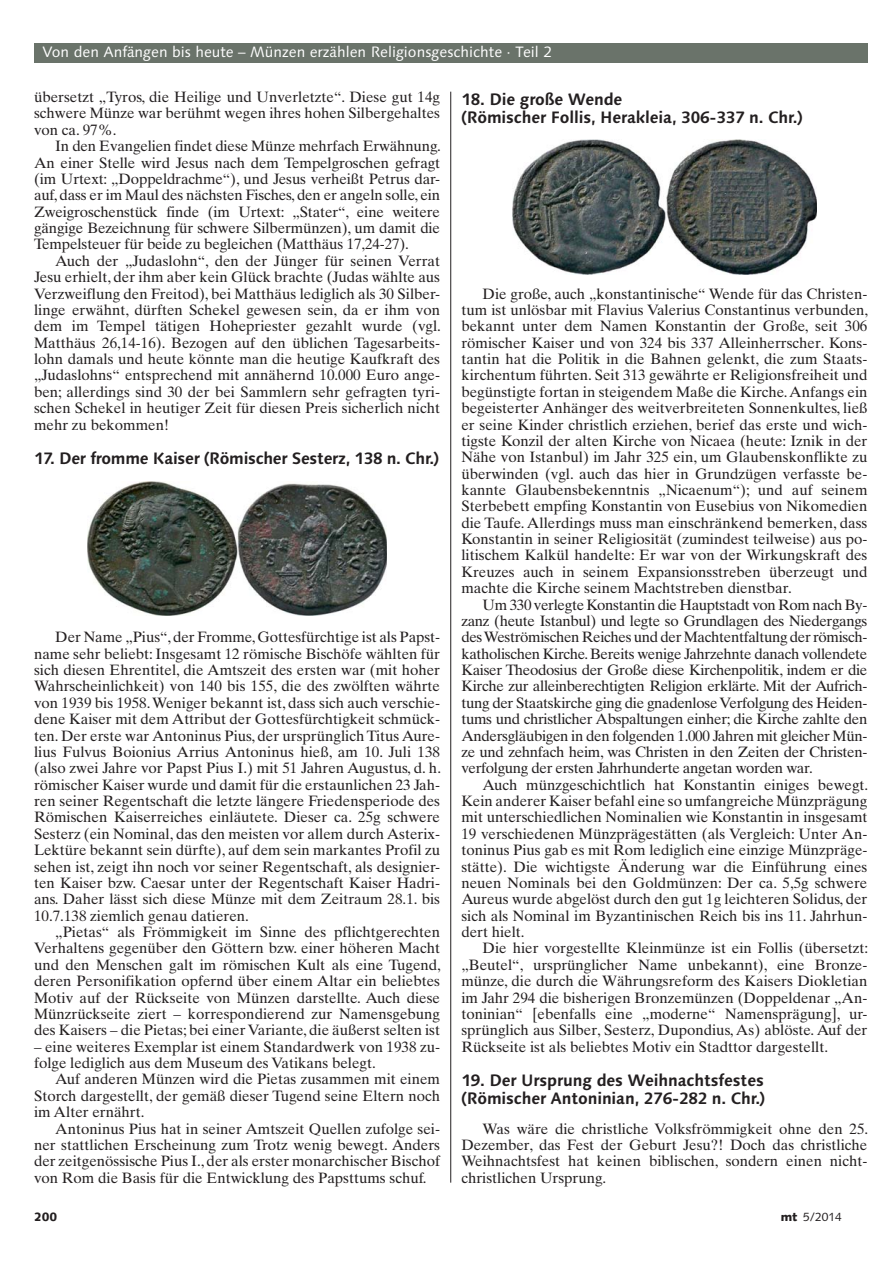
<style>
.page{position:relative;width:893px;height:1263px;background:#fff}
.page>*{position:absolute;margin:0;border:0;box-sizing:border-box;transform-origin:0 0}
.t1{font:700 16.5px/18px "Linotype Syntax";letter-spacing:-.01em;color:#231f20}
.t2{font:15px/16.4px "Times Ten";color:#231f20;text-align:justify}
.t3{font:15px "Linotype Syntax";color:#fff}
.t4{font:12px "Syntax";color:#231f20}
.t5{font:900 12px "Syntax";color:#231f20}
.s1{font-weight:900}
</style>
<div class="page">
<hr style="left:450px;top:92px;width:1px;height:1090px;background:#231f20">
<div style="left:34px;top:43px;width:833px;height:20px;background:#6a736a"></div>
<img style="left:87px;top:481px;width:300px;height:135px">
<img style="left:512px;top:140px;width:304px;height:134px">
<p class="t3" style="left:43px;top:45px;width:511px">Von den Anfängen bis heute – Münzen erzählen Religionsgeschichte · Teil 2</p>
<p class="t1" style="left:461px;top:91px;width:343px">18. Die große Wende<br>(Römischer Follis, Herakleia, 306-337 n. Chr.)</p>
<p class="t2" style="left:34px;top:90px;width:408px">übersetzt „Tyros, die Heilige und Unverletzte“. Diese gut 14g schwere Münze war berühmt wegen ihres hohen Silbergehaltes von ca. 97%.</p>
<p class="t2" style="left:34px;top:139px;width:408px;text-indent:21px">In den Evangelien findet diese Münze mehrfach Erwähnung.<br>An einer Stelle wird Jesus nach dem Tempelgroschen gefragt (im Urtext: „Doppeldrachme“), und Jesus verheißt Petrus dar&shy;auf, dass er im Maul des nächsten Fisches, den er angeln solle, ein Zweigroschenstück finde (im Urtext: „Stater“, eine weitere gängige Bezeichnung für schwere Silbermünzen), um damit die Tempelsteuer für beide zu begleichen (Matthäus 17,24-27).</p>
<p class="t2" style="left:34px;top:254px;width:408px;text-indent:21px">Auch der „Judaslohn“, den der Jünger für seinen Verrat Jesu erhielt, der ihm aber kein Glück brachte (Judas wählte aus Ver zweiflung den Freitod), bei Matthäus lediglich als 30 Silber&shy;linge erwähnt, dürften Schekel gewesen sein, da er ihm von dem im Tempel tätigen Hohepriester gezahlt wurde (vgl.<br>Matthäus 26,14-16). Bezogen auf den üblichen Tagesarbeits&shy;lohn damals und heute könnte man die heutige Kaufkraft des „Judaslohns“ entsprechend mit annähernd 10.000 Euro ange&shy;ben; allerdings sind 30 der bei Sammlern sehr gefragten tyri&shy;schen Schekel in heutiger Zeit für diesen Preis sicherlich nicht mehr zu bekommen!</p>
<p class="t1" style="left:34px;top:450px;width:407px">17. Der fromme Kaiser (Römischer Sesterz, 138 n. Chr.)</p>
<p class="t2" style="left:461px;top:287px;width:408px;text-indent:21px">Die große, auch „konstantinische“ Wende für das Christen&shy;tum ist unlösbar mit Flavius Valerius Constantinus verbunden, bekannt unter dem Namen Konstantin der Große, seit 306 römischer Kaiser und von 324 bis 337 Alleinherrscher. Kons&shy;tantin hat die Politik in die Bahnen gelenkt, die zum Staats&shy;kirchentum führten. Seit 313 gewährte er Religionsfreiheit und begünstigte fortan in steigendem Maße die Kirche. Anfangs ein begeisterter Anhänger des weitverbreiteten Sonnenkultes, ließ er seine Kinder christlich erziehen, berief das erste und wich&shy;tigste Konzil der alten Kirche von Nicaea (heute: Iznik in der Nähe von Istanbul) im Jahr 325 ein, um Glaubenskonflikte zu überwinden (vgl. auch das hier in Grundzügen verfasste be&shy;kannte Glaubensbekenntnis „Nicaenum“); und auf seinem Sterbebett empfing Konstantin von Eusebius von Nikomedien die Taufe. Allerdings muss man einschränkend bemerken, dass Konstantin in seiner Religiosität (zumindest teilweise) aus po&shy;litischem Kalkül handelte: Er war von der Wirkungskraft des Kreuzes auch in seinem Expansionsstreben überzeugt und machte die Kirche seinem Machtstreben dienstbar.</p>
<p class="t2" style="left:461px;top:598px;width:408px;text-indent:21px">Um 330 verlegte Konstantin die Hauptstadt von Rom nach By&shy;zanz (heute Istanbul) und legte so Grundlagen des Niedergangs des Weströmischen Reiches und der Machtentfaltung der römisch&shy;katholischen Kirche. Bereits wenige Jahrzehnte danach vollendete Kaiser Theodosius der Große diese Kirchenpolitik, indem er die Kirche zur alleinberechtigten Religion erklärte. Mit der Aufrich&shy;tung der Staatskirche ging die gnadenlose Verfolgung des Heiden&shy;tums und christlicher Abspaltungen einher; die Kirche zahlte den Andersgläubigen in den folgenden 1.000 Jahren mit gleicher Mün&shy;ze und zehnfach heim, was Christen in den Zeiten der Christen&shy;verfolgung der ersten Jahrhunderte angetan worden war.</p>
<p class="t2" style="left:461px;top:778px;width:408px;text-indent:21px">Auch münzgeschichtlich hat Konstantin einiges bewegt.<br>Kein anderer Kaiser befahl eine so umfangreiche Münz prägung mit unterschiedlichen Nominalien wie Konstantin in insgesamt 19 verschiedenen Münzprägestätten (als Vergleich: Unter An&shy;toninus Pius gab es mit Rom lediglich eine einzige Münzpräge&shy;stätte). Die wichtigste Änderung war die Einführung eines neuen Nominals bei den Goldmünzen: Der ca. 5,5g schwere Aureus wurde abgelöst durch den gut 1g leichteren Solidus, der sich als Nominal im Byzantinischen Reich bis ins 11. Jahrhun&shy;dert hielt.</p>
<p class="t2" style="left:461px;top:942px;width:408px;text-indent:21px">Die hier vorgestellte Kleinmünze ist ein Follis (übersetzt: „Beutel“, ursprünglicher Name unbekannt), eine Bronze&shy;münze, die durch die Währungsreform des Kaisers Diokletian im Jahr 294 die bisherigen Bronzemünzen (Doppeldenar „An&shy;toninian“ [ebenfalls eine „moderne“ Namensprägung], ur&shy;sprünglich aus Silber, Sesterz, Dupondius, As) ablöste. Auf der Rückseite ist als beliebtes Motiv ein Stadttor dargestellt.</p>
<p class="t1" style="left:461px;top:1072px;width:306px">19. Der Ursprung des Weihnachtsfestes (Römischer Antoninian, 276-282 n. Chr.)</p>
<p class="t2" style="left:461px;top:1122px;width:408px;text-indent:21px">Was wäre die christliche Volksfrömmigkeit ohne den 25.<br>Dezember, das Fest der Geburt Jesu?! Doch das christliche Weihnachtsfest hat keinen biblischen, sondern einen nicht&shy;christlichen Ursprung.</p>
<p class="t2" style="left:34px;top:630px;width:409px;text-indent:21px">Der Name „Pius“, der Fromme, Gottesfürchtige ist als Papst&shy;name sehr beliebt: Insgesamt 12 römische Bischöfe wählten für sich diesen Ehrentitel, die Amtszeit des ersten war (mit hoher Wahrscheinlichkeit) von 140 bis 155, die des zwölften währte von 1939 bis 1958. Weniger bekannt ist, dass sich auch verschie&shy;dene Kaiser mit dem Attribut der Gottesfürchtigkeit schmück&shy;ten. Der erste war Antoninus Pius, der ursprünglich Titus Aure&shy;lius Fulvus Boionius Arrius Antoninus hieß, am 10. Juli 138 (also zwei Jahre vor Papst Pius I.) mit 51 Jahren Augustus, d. h. römischer Kaiser wurde und damit für die erstaunlichen 23 Jah&shy;ren seiner Regentschaft die letzte längere Friedensperiode des Römischen Kaiserreiches einläutete. Dieser ca. 25g schwere Sesterz (ein Nominal, das den meisten vor allem durch Asterix-Lektüre bekannt sein dürfte), auf dem sein markantes Profil zu sehen ist, zeigt ihn noch vor seiner Regentschaft, als designier&shy;ten Kaiser bzw. Caesar unter der Regentschaft Kaiser Hadri&shy;ans. Daher lässt sich diese Münze mit dem Zeitraum 28.1. bis 10.7.138 ziemlich genau datieren.</p>
<p class="t2" style="left:34px;top:925px;width:408px;text-indent:21px">„Pietas“ als Frömmigkeit im Sinne des pflichtgerechten Verhaltens gegenüber den Göttern bzw. einer höheren Macht und den Menschen galt im römischen Kult als eine Tugend, deren Personifikation opfernd über einem Altar ein beliebtes Motiv auf der Rückseite von Münzen darstellte. Auch diese Münzrückseite ziert – korrespondierend zur Namensgebung des Kaisers – die Pietas; bei einer Variante, die äußerst selten ist</p>
<p class="t2" style="left:34px;top:1040px;width:408px">– eine weiteres Exemplar ist einem Standardwerk von 1938 zu&shy;folge lediglich aus dem Museum des Vatikans belegt.</p>
<p class="t2" style="left:34px;top:1072px;width:408px;text-indent:21px">Auf anderen Münzen wird die Pietas zusammen mit einem Storch dargestellt, der gemäß dieser Tugend seine Eltern noch im Alter ernährt.</p>
<p class="t2" style="left:34px;top:1122px;width:408px;text-indent:21px">Antoninus Pius hat in seiner Amtszeit Quellen zufolge sei&shy;ner stattlichen Erscheinung zum Trotz wenig bewegt. Anders der zeitgenössische Pius I., der als erster monarchischer Bischof von Rom die Basis für die Entwicklung des Papsttums schuf.</p>
<p class="t5" style="left:34px;top:1212px;width:25px">200</p>
<p class="t4" style="left:781px;top:1212px;width:63px"><span class="s1">mt</span> 5/2014</p>
</div>
